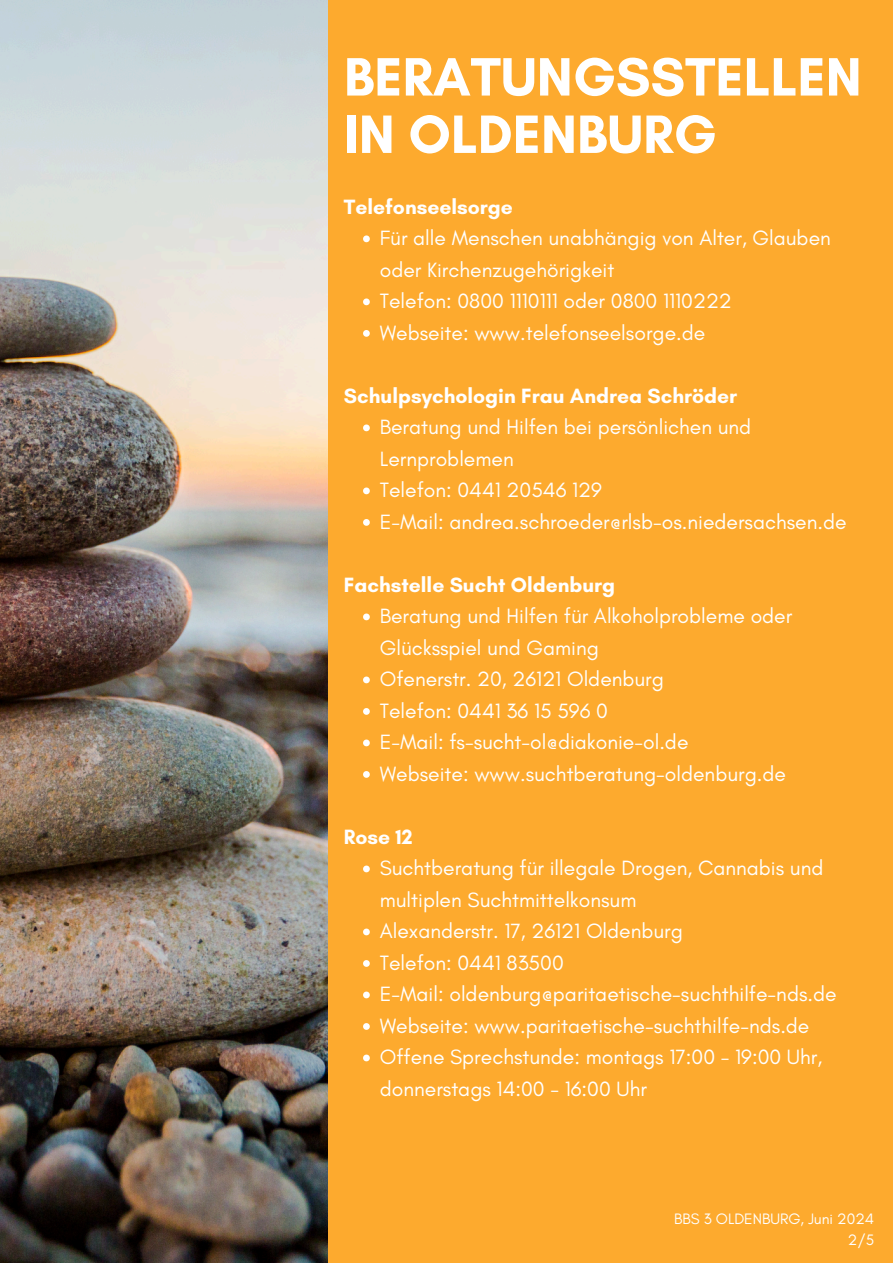
<style>
.page{position:relative;width:893px;height:1263px;background:#fdaa2e}
.page>*{position:absolute;margin:0;border:0;box-sizing:border-box;transform-origin:0 0}
.t1{font:700 54.97px/57.4px "Glacial Indifference";color:#fff}
.t2{font:21.08px/31.5px "Glacial Indifference";color:#fff}
.t3{font:700 21.08px "Glacial Indifference";color:#fff}
.t4{font:15.38px "Glacial Indifference";color:#fff}
</style>
<div class="page">
<img style="left:0;top:0;width:327px;height:1263px">
<svg style="left:363px;top:235px;width:7px;height:7px"></svg>
<svg style="left:363px;top:298px;width:7px;height:7px"></svg>
<svg style="left:363px;top:330px;width:7px;height:7px"></svg>
<svg style="left:363px;top:424px;width:7px;height:7px"></svg>
<svg style="left:363px;top:487px;width:7px;height:7px"></svg>
<svg style="left:363px;top:519px;width:7px;height:7px"></svg>
<svg style="left:363px;top:613px;width:7px;height:7px"></svg>
<svg style="left:363px;top:676px;width:7px;height:7px"></svg>
<svg style="left:363px;top:708px;width:7px;height:7px"></svg>
<svg style="left:363px;top:739px;width:7px;height:7px"></svg>
<svg style="left:363px;top:771px;width:7px;height:7px"></svg>
<svg style="left:363px;top:865px;width:7px;height:7px"></svg>
<svg style="left:363px;top:928px;width:7px;height:7px"></svg>
<svg style="left:363px;top:960px;width:7px;height:7px"></svg>
<svg style="left:363px;top:991px;width:7px;height:7px"></svg>
<svg style="left:363px;top:1023px;width:7px;height:7px"></svg>
<svg style="left:363px;top:1054px;width:7px;height:7px"></svg>
<p class="t1" style="left:344px;top:48px;width:519px">BERATUNGSSTELLEN<br>IN OLDENBURG</p>
<h1 class="t3" style="left:344px;top:193px;width:171px">Telefonseelsorge</h1>
<h2 class="t2" style="left:380px;top:222px;width:452px">Für alle Menschen unabhängig von Alter, Glauben oder Kirchenzugehörigkeit</h2>
<p class="t2" style="left:380px;top:285px;width:354px">Telefon: 0800 1110111 oder 0800 1110222</p>
<p class="t2" style="left:380px;top:316px;width:327px">Webseite: www.telefonseelsorge.de</p>
<p class="t3" style="left:344px;top:382px;width:395px">Schulpsychologin Frau Andrea Schröder</p>
<h2 class="t2" style="left:380px;top:411px;width:373px">Beratung und Hilfen bei persönlichen und<br>Lernproblemen</h2>
<p class="t2" style="left:380px;top:474px;width:224px">Telefon: 0441 20546 129</p>
<p class="t2" style="left:380px;top:505px;width:468px">E-Mail: andrea.schroeder@rlsb-os.niedersachsen.de</p>
<p class="t3" style="left:344px;top:571px;width:273px">Fachstelle Sucht Oldenburg</p>
<h2 class="t2" style="left:380px;top:600px;width:414px">Beratung und Hilfen für Alkoholprobleme oder<br>Glücksspiel und Gaming</h2>
<p class="t2" style="left:380px;top:663px;width:286px">Ofenerstr. 20, 26121 Oldenburg</p>
<p class="t2" style="left:380px;top:694px;width:230px">Telefon: 0441 36 15 596 0</p>
<p class="t2" style="left:380px;top:726px;width:310px">E-Mail: fs-sucht-ol@diakonie-ol.de</p>
<p class="t2" style="left:380px;top:757px;width:408px">Webseite: www.suchtberatung-oldenburg.de</p>
<p class="t3" style="left:344px;top:823px;width:70px">Rose 12</p>
<h2 class="t2" style="left:380px;top:852px;width:445px">Suchtberatung für illegale Drogen, Cannabis und multiplen Suchtmittelkonsum</h2>
<p class="t2" style="left:380px;top:915px;width:305px">Alexanderstr. 17, 26121 Oldenburg</p>
<p class="t2" style="left:380px;top:946px;width:186px">Telefon: 0441 83500</p>
<p class="t2" style="left:380px;top:978px;width:458px">E-Mail: oldenburg@paritaetische-suchthilfe-nds.de</p>
<p class="t2" style="left:380px;top:1009px;width:431px">Webseite: www.paritaetische-suchthilfe-nds.de</p>
<p class="t2" style="left:380px;top:1041px;width:444px">Offene Sprechstunde: montags 17:00 - 19:00 Uhr, donnerstags 14:00 - 16:00 Uhr</p>
<p class="t4" style="left:674px;top:1209px;width:201px">BBS 3 OLDENBURG, Juni 2024</p>
<p class="t4" style="left:848px;top:1231px;width:28px">2/5</p>
</div>
